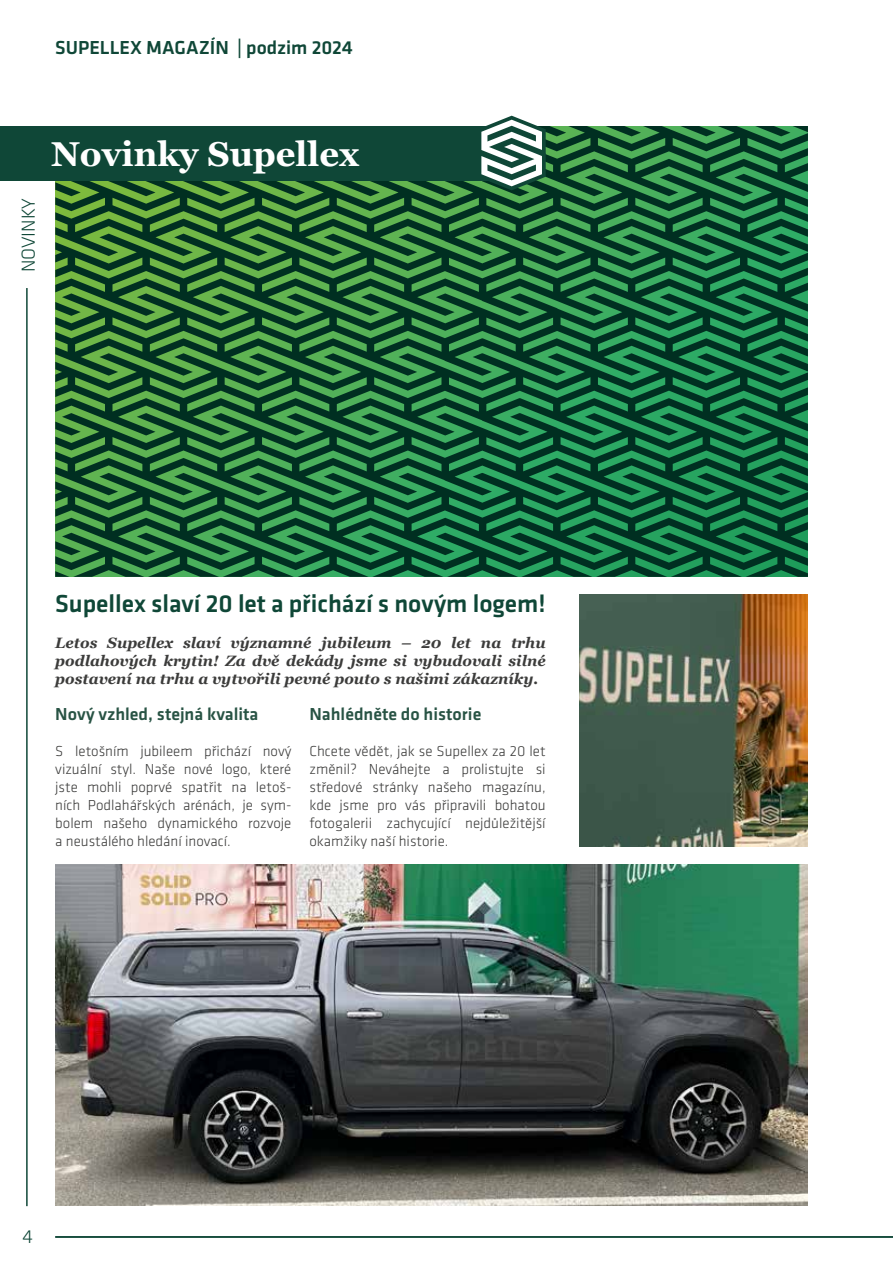
<style>
.page{position:relative;width:893px;height:1263px;background:#fff}
.page>*{position:absolute;margin:0;border:0;box-sizing:border-box;transform-origin:0 0}
.t1{font:700 34.5px "Georgia";color:#fff}
.t2{font:500 25.5px "Klavika";color:#0f4737}
.t3{font:500 19.5px "Klavika";color:#0f4737}
.t4{font:300 19.5px "Klavika Basic";color:#0f4737}
.t5{font:300 19.5px "Klavika";color:#0f4737}
.t6{font:500 18px "Klavika";color:#285344}
.t7{font:300 15px/18px "Klavika";color:#3c3c3b;text-align:justify}
.t8{font:italic 700 15px/18px "Georgia";color:#3c3c3b;text-align:justify}
</style>
<div class="page">
<hr style="left:55px;top:1236px;width:838px;height:2px;background:#0f4737">
<svg style="left:55px;top:196px;width:753px;height:38px;background:#296b37"></svg>
<svg style="left:55px;top:126px;width:753px;height:70px;background:#2a713b"></svg>
<svg style="left:55px;top:316px;width:753px;height:37px;background:#236a3a"></svg>
<svg style="left:55px;top:435px;width:753px;height:38px;background:#1d683c"></svg>
<svg style="left:55px;top:234px;width:753px;height:82px;background:#286d3a"></svg>
<svg style="left:55px;top:353px;width:753px;height:82px;background:#236f3e"></svg>
<svg style="left:55px;top:473px;width:753px;height:60px;background:#1b693d"></svg>
<svg style="left:55px;top:533px;width:753px;height:44px;background:#196a3e"></svg>
<hr style="left:26px;top:288px;width:2px;height:918px;background:#0f4737">
<div style="left:0;top:126px;width:505px;height:54px;background:#0f4737"></div>
<img style="left:55px;top:864px;width:753px;height:341px">
<img style="left:580px;top:594px;width:228px;height:252px">
<svg style="left:83px;top:115px;width:707px;height:79px"></svg>
<h3 class="t3" style="left:55px;top:37px;width:299px">SUPELLEX MAGAZÍN | podzim 2024</h3>
<h3 class="t4" style="left:17px;top:272px;width:76px;rotate:-90deg">NOVINKY</h3>
<h1 class="t1" style="left:51px;top:132px;width:310px">Novinky Supellex</h1>
<h2 class="t2" style="left:55px;top:590px;width:492px">Supellex slaví 20 let a přichází s novým logem!</h2>
<p class="t8" style="left:55px;top:634px;width:492px">Letos Supellex slaví významné jubileum – 20 let na trhu podlahových krytin! Za dvě dekády jsme si vybudovali silné postavení na trhu a vytvořili pevné pouto s našimi zákazníky.</p>
<p class="t6" style="left:55px;top:704px;width:205px">Nový vzhled, stejná kvalita</p>
<p class="t7" style="left:55px;top:742px;width:238px">S letošním jubileem přichází nový vizuální styl. Naše nové logo, které jste mohli poprvé spatřit na letoš&shy;ních Podlahářských arénách, je sym&shy;bolem našeho dynamického rozvoje a neustálého hledání inovací.</p>
<p class="t6" style="left:309px;top:704px;width:173px">Nahlédněte do historie</p>
<p class="t7" style="left:309px;top:742px;width:238px">Chcete vědět, jak se Supellex za 20 let změnil? Neváhejte a prolistujte si středové stránky našeho magazínu, kde jsme pro vás připravili bohatou fotogalerii zachycující nejdůležitější okamžiky naší historie.</p>
<h3 class="t5" style="left:22px;top:1225px;width:12px">4</h3>
</div>
